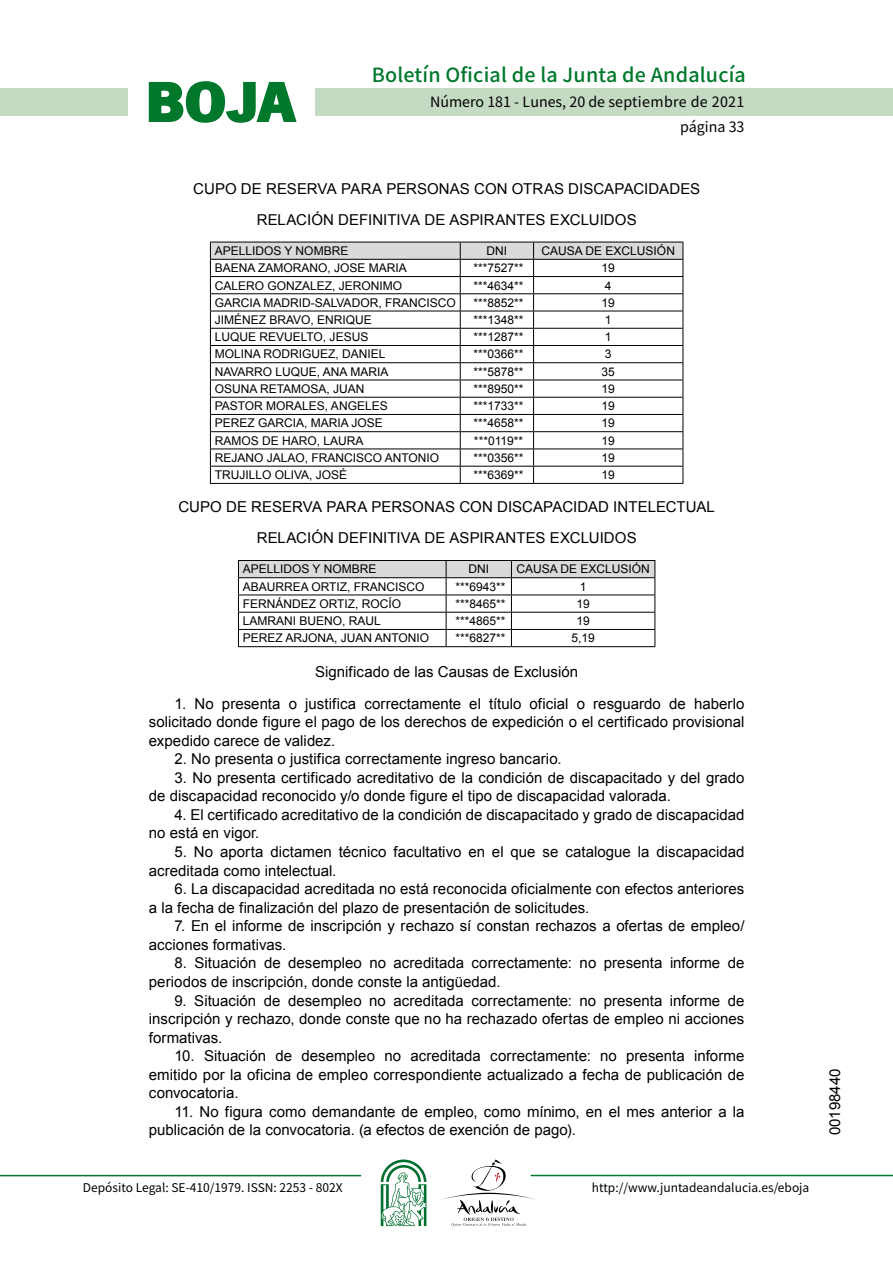
<style>
.page{position:relative;width:893px;height:1263px;background:#fff}
.page>*{position:absolute;margin:0;border:0;box-sizing:border-box;transform-origin:0 0}
.t1{font:700 57.75px "News Got T";color:#00782c;scale:1.14 1}
.t2{font:500 19.5px "Noto Sans HK";letter-spacing:.01em;color:#00782c}
.t3{font:15px/18.6px "Arial";color:#000}
.t4{font:14.25px/24.5px "Noto Sans HK";color:#000;text-align:right}
.t5{font:12px "Arial";color:#000}
.t6{font:12px "Noto Sans HK";color:#000}
</style>
<div class="page">
<div style="left:315px;top:88px;width:577px;height:28px;background:#c5dac3"></div>
<div style="left:0;top:88px;width:128px;height:28px;background:#c5dac3"></div>
<hr style="left:0;top:1175px;width:361px;height:1px;background:#00782c">
<hr style="left:531px;top:1175px;width:361px;height:1px;background:#00782c">
<svg style="left:148px;top:81px;width:149px;height:42px"></svg>
<svg style="left:442px;top:1159px;width:100px;height:67px"></svg>
<svg style="left:381px;top:1160px;width:45px;height:66px"></svg>
<svg style="left:210px;top:242px;width:473px;height:241px"></svg>
<hr style="left:210px;top:483px;width:250px;height:1px;background:#000">
<hr style="left:460px;top:483px;width:73px;height:1px;background:#000">
<hr style="left:533px;top:483px;width:150px;height:1px;background:#000">
<svg style="left:238px;top:560px;width:417px;height:86px"></svg>
<hr style="left:238px;top:646px;width:208px;height:1px;background:#000">
<hr style="left:446px;top:646px;width:65px;height:1px;background:#000">
<hr style="left:511px;top:646px;width:144px;height:1px;background:#000">
<h1 class="t1" style="left:145px;top:68px;width:133px">BOJA</h1>
<h2 class="t2" style="left:372px;top:64px;width:375px">Boletín Oficial de la Junta de Andalucía</h2>
<p class="t4" style="left:430px;top:90px;width:316px">Número 181 - Lunes, 20 de septiembre de 2021 página 33</p>
<p class="t3" style="left:193px;top:173px;width:508px;line-height:30.8px;text-align:center">CUPO DE RESERVA PARA PERSONAS CON OTRAS DISCAPACIDADES<br>RELACIÓN DEFINITIVA DE ASPIRANTES EXCLUIDOS</p>
<p class="t5" style="left:215px;top:243px;width:135px">APELLIDOS Y NOMBRE</p>
<p class="t5" style="left:486px;top:243px;width:22px">DNI</p>
<p class="t5" style="left:541px;top:243px;width:135px">CAUSA DE EXCLUSIÓN</p>
<p class="t5" style="left:215px;top:260px;width:194px">BAENA ZAMORANO, JOSE MARIA</p>
<p class="t5" style="left:473px;top:260px;width:52px">***7527**</p>
<p class="t5" style="left:601px;top:260px;width:15px">19</p>
<p class="t5" style="left:215px;top:277px;width:189px">CALERO GONZALEZ, JERONIMO</p>
<p class="t5" style="left:473px;top:277px;width:52px">***4634**</p>
<p class="t5" style="left:605px;top:277px;width:8px">4</p>
<p class="t5" style="left:215px;top:295px;width:242px">GARCIA MADRID-SALVADOR, FRANCISCO</p>
<p class="t5" style="left:473px;top:295px;width:52px">***8852**</p>
<p class="t5" style="left:601px;top:295px;width:15px">19</p>
<p class="t5" style="left:215px;top:312px;width:159px">JIMÉNEZ BRAVO, ENRIQUE</p>
<p class="t5" style="left:473px;top:312px;width:52px">***1348**</p>
<p class="t5" style="left:605px;top:312px;width:8px">1</p>
<p class="t5" style="left:215px;top:329px;width:155px">LUQUE REVUELTO, JESUS</p>
<p class="t5" style="left:473px;top:329px;width:52px">***1287**</p>
<p class="t5" style="left:605px;top:329px;width:8px">1</p>
<p class="t5" style="left:215px;top:346px;width:172px">MOLINA RODRIGUEZ, DANIEL</p>
<p class="t5" style="left:473px;top:346px;width:52px">***0366**</p>
<p class="t5" style="left:605px;top:346px;width:8px">3</p>
<p class="t5" style="left:215px;top:364px;width:175px">NAVARRO LUQUE, ANA MARIA</p>
<p class="t5" style="left:473px;top:364px;width:52px">***5878**</p>
<p class="t5" style="left:601px;top:364px;width:15px">35</p>
<p class="t5" style="left:215px;top:381px;width:151px">OSUNA RETAMOSA, JUAN</p>
<p class="t5" style="left:473px;top:381px;width:52px">***8950**</p>
<p class="t5" style="left:601px;top:381px;width:15px">19</p>
<p class="t5" style="left:215px;top:398px;width:174px">PASTOR MORALES, ANGELES</p>
<p class="t5" style="left:473px;top:398px;width:52px">***1733**</p>
<p class="t5" style="left:601px;top:398px;width:15px">19</p>
<p class="t5" style="left:215px;top:415px;width:170px">PEREZ GARCIA, MARIA JOSE</p>
<p class="t5" style="left:473px;top:415px;width:52px">***4658**</p>
<p class="t5" style="left:601px;top:415px;width:15px">19</p>
<p class="t5" style="left:215px;top:433px;width:150px">RAMOS DE HARO, LAURA</p>
<p class="t5" style="left:474px;top:433px;width:51px">***0119**</p>
<p class="t5" style="left:601px;top:433px;width:15px">19</p>
<p class="t5" style="left:215px;top:450px;width:226px">REJANO JALAO, FRANCISCO ANTONIO</p>
<p class="t5" style="left:473px;top:450px;width:52px">***0356**</p>
<p class="t5" style="left:601px;top:450px;width:15px">19</p>
<p class="t5" style="left:215px;top:467px;width:134px">TRUJILLO OLIVA, JOSÉ</p>
<p class="t5" style="left:473px;top:467px;width:52px">***6369**</p>
<p class="t5" style="left:601px;top:467px;width:15px">19</p>
<p class="t3" style="left:178px;top:492px;width:538px;line-height:30.8px;text-align:center">CUPO DE RESERVA PARA PERSONAS CON DISCAPACIDAD INTELECTUAL<br>RELACIÓN DEFINITIVA DE ASPIRANTES EXCLUIDOS</p>
<p class="t5" style="left:243px;top:561px;width:135px">APELLIDOS Y NOMBRE</p>
<p class="t5" style="left:468px;top:561px;width:22px">DNI</p>
<p class="t5" style="left:516px;top:561px;width:135px">CAUSA DE EXCLUSIÓN</p>
<p class="t5" style="left:243px;top:579px;width:183px">ABAURREA ORTIZ, FRANCISCO</p>
<p class="t5" style="left:455px;top:579px;width:52px">***6943**</p>
<p class="t5" style="left:580px;top:579px;width:8px">1</p>
<p class="t5" style="left:243px;top:596px;width:160px">FERNÁNDEZ ORTIZ, ROCÍO</p>
<p class="t5" style="left:455px;top:596px;width:52px">***8465**</p>
<p class="t5" style="left:576px;top:596px;width:15px">19</p>
<p class="t5" style="left:243px;top:613px;width:140px">LAMRANI BUENO, RAUL</p>
<p class="t5" style="left:455px;top:613px;width:52px">***4865**</p>
<p class="t5" style="left:576px;top:613px;width:15px">19</p>
<p class="t5" style="left:243px;top:630px;width:188px">PEREZ ARJONA, JUAN ANTONIO</p>
<p class="t5" style="left:455px;top:630px;width:52px">***6827**</p>
<p class="t5" style="left:571px;top:630px;width:25px">5,19</p>
<p class="t3" style="left:315px;top:663px;width:264px">Significado de las Causas de Exclusión</p>
<p class="t3" style="left:149px;top:694px;width:597px;text-align:justify;text-indent:26px">1. No presenta o justifica correctamente el título oficial o resguardo de haberlo solicitado donde figure el pago de los derechos de expedición o el certificado provisional expedido carece de validez.</p>
<p class="t3" style="left:174px;top:750px;width:388px">2. No presenta o justifica correctamente ingreso bancario.</p>
<p class="t3" style="left:149px;top:768px;width:597px;text-indent:26px">3. No presenta certificado acreditativo de la condición de discapacitado y del grado de discapacidad reconocido y/o donde figure el tipo de discapacidad valorada.</p>
<p class="t3" style="left:149px;top:806px;width:597px;text-indent:26px">4. El certificado acreditativo de la condición de discapacitado y grado de discapacidad no está en vigor.</p>
<p class="t3" style="left:149px;top:843px;width:597px;text-indent:26px">5. No aporta dictamen técnico facultativo en el que se catalogue la discapacidad acreditada como intelectual.</p>
<p class="t3" style="left:149px;top:880px;width:597px;text-indent:26px">6. La discapacidad acreditada no está reconocida oficialmente con efectos anteriores a la fecha de finalización del plazo de presentación de solicitudes.</p>
<p class="t3" style="left:149px;top:917px;width:597px;text-indent:26px">7. En el informe de inscripción y rechazo sí constan rechazos a ofertas de empleo/ acciones formativas.</p>
<p class="t3" style="left:149px;top:954px;width:597px;text-indent:26px">8. Situación de desempleo no acreditada correctamente: no presenta informe de periodos de inscripción, donde conste la antigüedad.</p>
<p class="t3" style="left:149px;top:991px;width:597px;text-align:justify;text-indent:26px">9. Situación de desempleo no acreditada correctamente: no presenta informe de inscripción y rechazo, donde conste que no ha rechazado ofertas de empleo ni acciones formativas.</p>
<p class="t3" style="left:149px;top:1047px;width:597px;text-align:justify;text-indent:26px">10. Situación de desempleo no acreditada correctamente: no presenta informe emitido por la oficina de empleo correspondiente actualizado a fecha de publicación de convocatoria.</p>
<p class="t3" style="left:149px;top:1102px;width:597px;text-indent:26px">11. No figura como demandante de empleo, como mínimo, en el mes anterior a la publicación de la convocatoria. (a efectos de exención de pago).</p>
<p class="t6" style="left:83px;top:1181px;width:261px">Depósito Legal: SE-410/1979. ISSN: 2253 - 802X</p>
<p class="t6" style="left:592px;top:1181px;width:219px">http://www.juntadeandalucia.es/eboja</p>
<p class="t3" style="left:825px;top:1135px;width:68px;rotate:-90deg">00198440</p>
</div>
